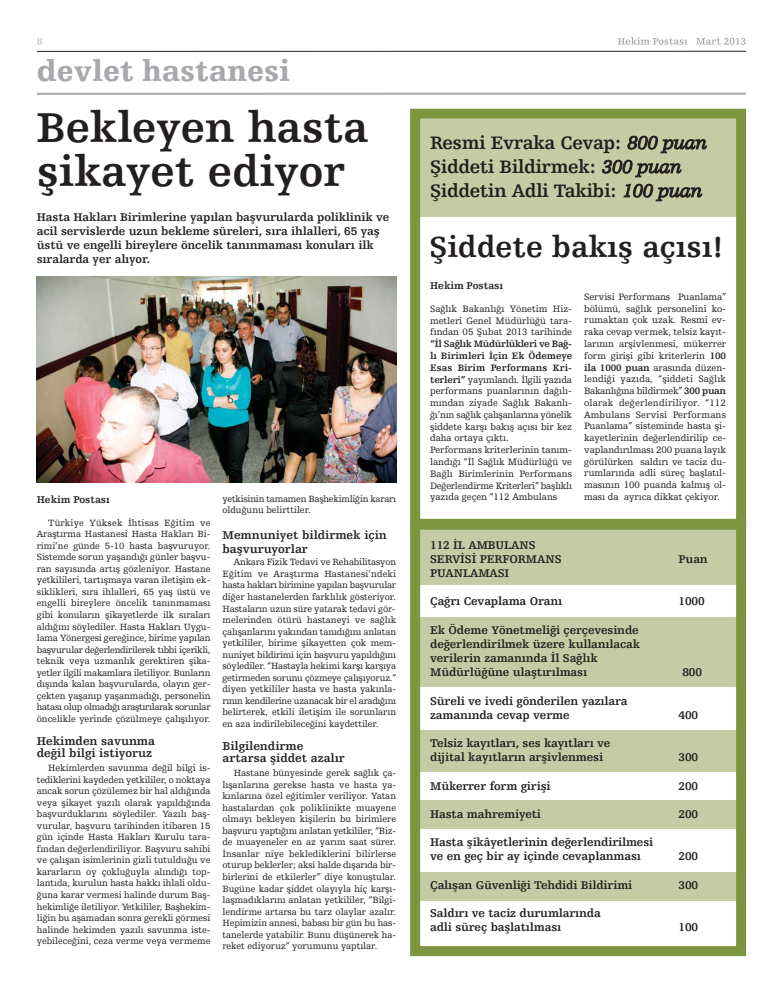
<style>
.page{position:relative;width:783px;height:993px;background:#fff}
.page>*{position:absolute;margin:0;border:0;box-sizing:border-box;transform-origin:0 0}
.t1{font:700 44px/44px "Humanist Slabserif 712 BT";color:#231f20}
.t2{font:700 30.5px "Humanist Slabserif 712 BT";color:#231f20}
.t3{font:900 30px "Humanist Slabserif 712 BT";color:#a7a9ac}
.t4{font:700 19px/24px "Humanist Slabserif 712 BT";letter-spacing:-.02em;color:#231f20}
.t5{font:700 12px/12px "Humanist Slabserif 712 BT";color:#231f20}
.t6{font:700 11.8px/14.2px "Humanist Slabserif 712 BT";letter-spacing:-.01em;color:#231f20}
.t7{font:700 10.4px "Humanist Slabserif 712 BT";color:#231f20}
.t8{font:9.8px/11.8px "Humanist Slabserif 712 BT";letter-spacing:-.005em;color:#231f20;text-align:justify}
.t9{font:9.6px/11.5px "Humanist Slabserif 712 BT";letter-spacing:-.005em;color:#231f20;text-align:justify}
.t10{font:9.6px/11.5px "Humanist Slabserif 712 BT";letter-spacing:-.025em;color:#231f20}
.s1{font-weight:400;font-style:italic}
.s2{font-weight:700}
</style>
<div class="page">
<div style="left:410px;top:119px;width:336px;height:98px;background:#c5cba4"></div>
<div style="left:417px;top:526px;width:329px;height:58px;background:#c5cba4"></div>
<div style="left:410px;top:617px;width:336px;height:70px;background:#c5cba4"></div>
<div style="left:418px;top:730px;width:328px;height:42px;background:#c5cba4"></div>
<div style="left:410px;top:800px;width:336px;height:29px;background:#c5cba4"></div>
<div style="left:417px;top:871px;width:321px;height:29px;background:#c5cba4"></div>
<hr style="left:37px;top:93px;width:709px;height:2px;background:#a7a9ac">
<hr style="left:37px;top:51px;width:709px;height:1px;background:#231f20">
<svg style="left:37px;top:38px;width:5px;height:7px"></svg>
<svg style="left:618px;top:37px;width:50px;height:8px"></svg>
<div style="left:410px;top:109px;width:336px;height:419px;border:10px solid #7c9640"></div>
<div style="left:410px;top:519px;width:336px;height:436px;border:10px solid #7c9640"></div>
<img style="left:37px;top:276px;width:359px;height:206px">
<h3 class="t3" style="left:37px;top:59px;width:254px">devlet hastanesi</h3>
<h1 class="t1" style="left:37px;top:109px;width:333px">Bekleyen hasta şikayet ediyor</h1>
<p class="t6" style="left:37px;top:210px;width:354px">Hasta Hakları Birimlerine yapılan başvurularda poliklinik ve acil servislerde uzun bekleme süreleri, sıra ihlalleri, 65 yaş üstü ve engelli bireylere öncelik tanınmaması konuları ilk sıralarda yer alıyor.</p>
<p class="t7" style="left:37px;top:494px;width:74px">Hekim Postası</p>
<p class="t9" style="left:37px;top:517px;width:175px;text-indent:11px">Türkiye Yüksek İhtisas Eğitim ve Araştırma Hastanesi Hasta Hakları Bi&shy;rimi’ne günde 5-10 hasta başvuruyor.<br>Sistemde sorun yaşandığı günler başvu&shy;ran sayısında artış gözleniyor. Hastane yetkilileri, tartışmaya varan iletişim ek&shy;siklikleri, sıra ihlalleri, 65 yaş üstü ve engelli bireylere öncelik tanınmaması gibi konuların şikayetlerde ilk sıraları aldığını söylediler. Hasta Hakları Uygu&shy;lama Yönergesi gereğince, birime yapılan başvurular değerlendirilerek tıbbi içerikli, teknik veya uzmanlık gerektiren şika&shy;yetler ilgili makamlara iletiliyor. Bunların dışında kalan başvurularda, olayın ger&shy;çekten yaşanıp yaşanmadığı, personelin hatası olup olmadığı araştırılarak sorunlar öncelikle yerinde çözülmeye çalışılıyor.</p>
<p class="t5" style="left:37px;top:735px;width:120px">Hekimden savunma değil bilgi istiyoruz</p>
<p class="t9" style="left:37px;top:762px;width:175px;text-indent:11px">Hekimlerden savunma değil bilgi is&shy;tediklerini kaydeden yetkililer, o noktaya ancak sorun çözülemez bir hal aldığında veya şikayet yazılı olarak yapıldığında başvurduklarını söylediler. Yazılı baş&shy;vurular, başvuru tarihinden itibaren 15 gün içinde Hasta Hakları Kurulu tara&shy;fından değerlendiriliyor. Başvuru sahibi ve çalışan isimlerinin gizli tutulduğu ve kararların oy çokluğuyla alındığı top&shy;lantıda, kurulun hasta hakkı ihlali oldu&shy;ğuna karar vermesi halinde durum Baş&shy;hekimliğe iletiliyor. Yetkililer, Başhekim&shy;liğin bu aşamadan sonra gerekli görmesi halinde hekimden yazılı savunma iste&shy;yebileceğini, ceza verme veya vermeme</p>
<p class="t10" style="left:222px;top:493px;width:175px">yetkisinin tamamen Başhekimliğin kararı olduğunu belirttiler.</p>
<p class="t5" style="left:222px;top:528px;width:166px;line-height:14px">Memnuniyet bildirmek için başvuruyorlar</p>
<p class="t9" style="left:222px;top:557px;width:175px;text-indent:11px">Ankara Fizik Tedavi ve Rehabilitasyon Eğitim ve Araştırma Hastanesi’ndeki hasta hakları birimine yapılan başvurular diğer hastanelerden farklılık gösteriyor.<br>Hastaların uzun süre yatarak tedavi gör&shy;melerinden ötürü hastaneyi ve sağlık çalışanlarını yakından tanıdığını anlatan yetkililer, birime şikayetten çok mem&shy;nuniyet bildirimi için başvuru yapıldığını söylediler. “Hastayla hekimi karşı karşıya getirmeden sorunu çözmeye çalışıyoruz.” diyen yetkililer hasta ve hasta yakınla&shy;rının kendilerine uzanacak bir el aradığını belirterek, etkili iletişim ile sorunların en aza indirilebileceğini kaydettiler.</p>
<p class="t5" style="left:222px;top:741px;width:124px">Bilgilendirme artarsa şiddet azalır</p>
<p class="t9" style="left:222px;top:767px;width:175px;text-indent:11px">Hastane bünyesinde gerek sağlık ça&shy;lışanlarına gerekse hasta ve hasta ya&shy;kınlarına özel eğitimler veriliyor. Yatan hastalardan çok poliklinikte muayene olmayı bekleyen kişilerin bu birimlere başvuru yaptığını anlatan yetkililer, “Biz&shy;de muayeneler en az yarım saat sürer.<br>İnsanlar niye beklediklerini bilirlerse oturup beklerler; aksi halde dışarıda bir&shy;birlerini de etkilerler” diye konuştular.<br>Bugüne kadar şiddet olayıyla hiç karşı&shy;laşmadıklarını anlatan yetkililer, “Bilgi&shy;lendirme artarsa bu tarz olaylar azalır.<br>Hepimizin annesi, babası bir gün bu has&shy;tanelerde yatabilir. Bunu düşünerek ha&shy;reket ediyoruz” yorumunu yaptılar.</p>
<h3 class="t4" style="left:430px;top:132px;width:279px">Resmi Evraka Cevap: <span class="s1">800 puan<br></span>Şiddeti Bildirmek: <span class="s1">300 puan<br></span>Şiddetin Adli Takibi: <span class="s1">100 puan</span></h3>
<h2 class="t2" style="left:429px;top:235px;width:296px">Şiddete bakış açısı!</h2>
<p class="t7" style="left:430px;top:281px;width:74px">Hekim Postası</p>
<p class="t8" style="left:430px;top:303px;width:143px">Sağlık Bakanlığı Yönetim Hiz&shy;metleri Genel Müdürlüğü tara&shy;fından 05 Şubat 2013 tarihinde</p>
<p class="t8" style="left:430px;top:339px;width:143px;text-align:left"><span class="s2">“İl Sağlık Müdürlükleri ve Bağ&shy;lı Birimleri İçin Ek Ödemeye<br>Esas Birim Performans Kri&shy;terleri”</span> yayımlandı. İlgili yazıda performans puanlarının dağılı&shy;mından ziyade Sağlık Bakanlı&shy;ğı’nın sağlık çalışanlarına yönelik şiddete karşı bakış açısı bir kez daha ortaya çıktı.<br>Performans kriterlerinin tanım&shy;landığı “İl Sağlık Müdürlüğü ve<br>Bağlı Birimlerinin Performans<br>Değerlendirme Kriterleri” başlıklı yazıda geçen “112 Ambulans</p>
<p class="t8" style="left:584px;top:291px;width:143px">Servisi Performans Puanlama” bölümü, sağlık personelini ko&shy;rumaktan çok uzak. Resmi ev&shy;raka cevap vermek, telsiz kayıt&shy;larının arşivlenmesi, mükerrer form girişi gibi kriterlerin <span class="s2">100 ila 1000 puan</span> arasında düzen&shy;lendiği yazıda, “şiddeti Sağlık Bakanlığına bildirmek” <span class="s2">300 puan </span>olarak değerlendiriliyor. “112<br>Ambulans Servisi Performans Puanlama” sisteminde hasta şi&shy;kayetlerinin değerlendirilip ce&shy;vaplandırılması 200 puana layık görülürken saldırı ve taciz du&shy;rumlarında adli süreç başlatıl&shy;masının 100 puanda kalmış ol&shy;ması da ayrıca dikkat çekiyor.</p>
<p class="t6" style="left:430px;top:538px;width:133px">112 İL AMBULANS<br>SERVİSİ PERFORMANS</p>
<p class="t6" style="left:678px;top:552px;width:31px">Puan</p>
<p class="t6" style="left:430px;top:566px;width:80px">PUANLAMASI</p>
<p class="t6" style="left:430px;top:595px;width:134px">Çağrı Cevaplama Oranı</p>
<p class="t6" style="left:678px;top:595px;width:28px">1000</p>
<p class="t6" style="left:430px;top:623px;width:211px">Ek Ödeme Yönetmeliği çerçevesinde değerlendirilmek üzere kullanılacak verilerin zamanında İl Sağlık Müdürlüğüne ulaştırılması</p>
<p class="t6" style="left:682px;top:666px;width:21px">800</p>
<p class="t6" style="left:430px;top:694px;width:199px">Süreli ve ivedi gönderilen yazılara zamanında cevap verme</p>
<p class="t6" style="left:430px;top:736px;width:182px">Telsiz kayıtları, ses kayıtları ve dijital kayıtların arşivlenmesi</p>
<p class="t6" style="left:678px;top:708px;width:21px">400</p>
<p class="t6" style="left:678px;top:751px;width:21px">300</p>
<p class="t6" style="left:430px;top:779px;width:122px">Mükerrer form girişi</p>
<p class="t6" style="left:678px;top:779px;width:21px">200</p>
<p class="t6" style="left:430px;top:807px;width:112px">Hasta mahremiyeti</p>
<p class="t6" style="left:678px;top:807px;width:21px">200</p>
<p class="t6" style="left:430px;top:835px;width:224px">Hasta şikâyetlerinin değerlendirilmesi ve en geç bir ay içinde cevaplanması</p>
<p class="t6" style="left:678px;top:850px;width:21px">200</p>
<p class="t6" style="left:430px;top:878px;width:204px">Çalışan Güvenliği Tehdidi Bildirimi</p>
<p class="t6" style="left:678px;top:878px;width:21px">300</p>
<p class="t6" style="left:430px;top:906px;width:172px">Saldırı ve taciz durumlarında adli süreç başlatılması</p>
<p class="t6" style="left:678px;top:920px;width:21px">100</p>
</div>
